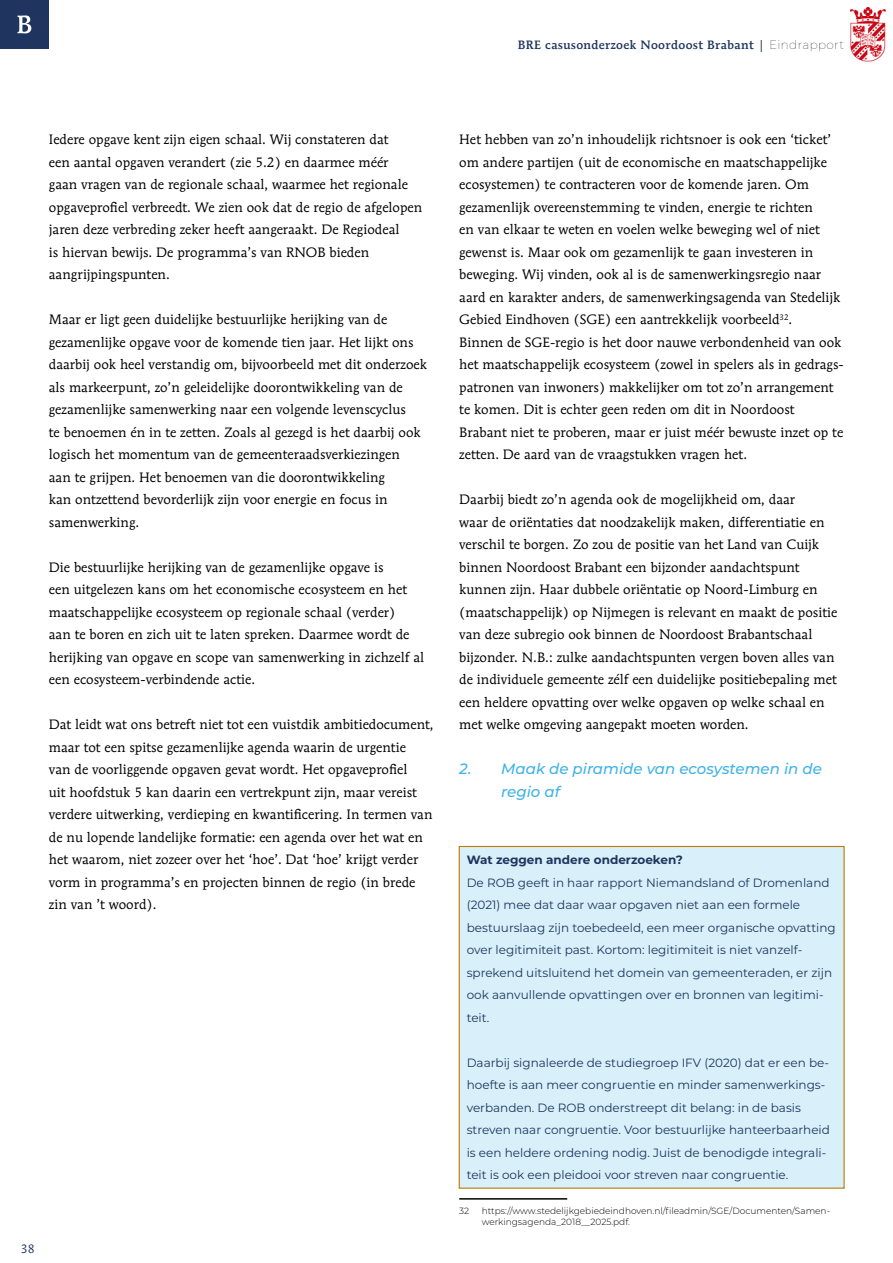
<style>
.page{position:relative;width:893px;height:1263px;background:#fff}
.page>*{position:absolute;margin:0;border:0;box-sizing:border-box;transform-origin:0 0}
.Kop_3_met{font:italic 500 15px/22.5px "Montserrat";color:#40b3e7}
.Brood_wit_na{font:13.5px/22.5px "Mendoza Roman Std";color:#000}
.Kadertekst_enkel{font:12px/22.5px "Montserrat";color:#1f345e}
.t1{font:500 12px "Mendoza Roman Std";letter-spacing:.03em;color:#1f345e}
.Kaderkop{font:700 12px "Montserrat";color:#1f345e}
.t2{font:12px "Mendoza Roman Std";color:#1f345e}
.Voettekst{font:300 9px/10.8px "Montserrat";color:#000}
.s1{font-family:"Montserrat";font-weight:100;color:#000}
</style>
<div class="page">
<img style="left:850px;top:8px;width:36px;height:54px">
<div style="left:0;top:0;width:49px;height:49px;background:#1f345e"></div>
<svg style="left:17px;top:15px;width:14px;height:18px"></svg>
<div style="left:459px;top:846px;width:386px;height:343px;background:#d9f0fa;border:1px solid #bc7a00"></div>
<hr style="left:459px;top:1198px;width:108px;height:1px;background:#000">
<p class="t1" style="left:518px;top:37px;width:328px">BRE casusonderzoek Noordoost Brabant | <span class="s1">Eindrapport</span></p>
<p class="Brood_wit_na" style="left:49px;top:128px;width:375px">Iedere opgave kent zijn eigen schaal. Wij constateren dat<br>een aantal opgaven verandert (zie 5.2) en daarmee méér<br>gaan vragen van de regionale schaal, waarmee het regionale opgaveprofiel verbreedt. We zien ook dat de regio de afgelopen jaren deze verbreding zeker heeft aangeraakt. De Regiodeal<br>is hiervan bewijs. De programma’s van RNOB bieden aangrijpingspunten.</p>
<p class="Brood_wit_na" style="left:49px;top:308px;width:380px">Maar er ligt geen duidelijke bestuurlijke herijking van de gezamenlijke opgave voor de komende tien jaar. Het lijkt ons daarbij ook heel verstandig om, bijvoorbeeld met dit onderzoek als markeerpunt, zo’n geleidelijke doorontwikkeling van de gezamenlijke samenwerking naar een volgende levenscyclus<br>te benoemen én in te zetten. Zoals al gezegd is het daarbij ook logisch het momentum van de gemeenteraadsverkiezingen<br>aan te grijpen. Het benoemen van die doorontwikkeling<br>kan ontzettend bevorderlijk zijn voor energie en focus in samenwerking.</p>
<p class="Brood_wit_na" style="left:49px;top:555px;width:377px">Die bestuurlijke herijking van de gezamenlijke opgave is<br>een uitgelezen kans om het economische ecosysteem en het maatschappelijke ecosysteem op regionale schaal (verder)<br>aan te boren en zich uit te laten spreken. Daarmee wordt de herijking van opgave en scope van samenwerking in zichzelf al een ecosysteem-verbindende actie.</p>
<p class="Brood_wit_na" style="left:49px;top:713px;width:386px">Dat leidt wat ons betreft niet tot een vuistdik ambitiedocument, maar tot een spitse gezamenlijke agenda waarin de urgentie<br>van de voorliggende opgaven gevat wordt. Het opgaveprofiel<br>uit hoofdstuk 5 kan daarin een vertrekpunt zijn, maar vereist verdere uitwerking, verdieping en kwantificering. In termen van de nu lopende landelijke formatie: een agenda over het wat en het waarom, niet zozeer over het ‘hoe’. Dat ‘hoe’ krijgt verder vorm in programma’s en projecten binnen de regio (in brede zin van ’t woord).</p>
<p class="t2" style="left:21px;top:1241px;width:16px">38</p>
<p class="Brood_wit_na" style="left:459px;top:128px;width:386px">Het hebben van zo’n inhoudelijk richtsnoer is ook een ‘ticket’ om andere partijen (uit de economische en maatschappelijke ecosystemen) te contracteren voor de komende jaren. Om gezamenlijk overeenstemming te vinden, energie te richten<br>en van elkaar te weten en voelen welke beweging wel of niet gewenst is. Maar ook om gezamenlijk te gaan investeren in beweging. Wij vinden, ook al is de samenwerkingsregio naar aard en karakter anders, de samenwerkingsagenda van Stedelijk Gebied Eindhoven (SGE) een aantrekkelijk voorbeeld<sup>32</sup>.<br>Binnen de SGE-regio is het door nauwe verbondenheid van ook het maatschappelijk ecosysteem (zowel in spelers als in gedrags&shy;patronen van inwoners) makkelijker om tot zo’n arrangement te komen. Dit is echter geen reden om dit in Noordoost Brabant niet te proberen, maar er juist méér bewuste inzet op te zetten. De aard van de vraagstukken vragen het.</p>
<p class="Brood_wit_na" style="left:459px;top:488px;width:380px">Daarbij biedt zo’n agenda ook de mogelijkheid om, daar<br>waar de oriëntaties dat noodzakelijk maken, differentiatie en verschil te borgen. Zo zou de positie van het Land van Cuijk binnen Noordoost Brabant een bijzonder aandachtspunt kunnen zijn. Haar dubbele oriëntatie op Noord-Limburg en (maatschappelijk) op Nijmegen is relevant en maakt de positie van deze subregio ook binnen de Noordoost Brabantschaal bijzonder. N.B.: zulke aandachtspunten vergen boven alles van de individuele gemeente zélf een duidelijke positiebepaling met een heldere opvatting over welke opgaven op welke schaal en met welke omgeving aangepakt moeten worden.</p>
<h3 class="Kop_3_met" style="left:501px;top:757px;width:322px;text-indent:-42px">2. Maak de piramide van ecosystemen in de regio af</h3>
<h5 class="Kaderkop" style="left:467px;top:851px;width:218px">Wat zeggen andere onderzoeken?</h5>
<p class="Kadertekst_enkel" style="left:467px;top:871px;width:371px">De ROB geeft in haar rapport Niemandsland of Dromenland (2021) mee dat daar waar opgaven niet aan een formele bestuurslaag zijn toebedeeld, een meer organische opvatting over legitimiteit past. Kortom: legitimiteit is niet vanzelf&shy;sprekend uitsluitend het domein van gemeenteraden, er zijn ook aanvullende opvattingen over en bronnen van legitimi&shy;teit.</p>
<p class="Kadertekst_enkel" style="left:467px;top:1051px;width:365px">Daarbij signaleerde de studiegroep IFV (2020) dat er een be&shy;hoefte is aan meer congruentie en minder samenwerkings&shy;verbanden. De ROB onderstreept dit belang: in de basis streven naar congruentie. Voor bestuurlijke hanteerbaarheid is een heldere ordening nodig. Juist de benodigde integrali&shy;teit is ook een pleidooi voor streven naar congruentie.</p>
<p class="Voettekst" style="left:459px;top:1205px;width:12px">32</p>
<p class="Voettekst" style="left:482px;top:1205px;width:350px">https://www.stedelijkgebiedeindhoven.nl/fileadmin/SGE/Documenten/Samen&shy;werkingsagenda_2018__2025.pdf.</p>
</div>
